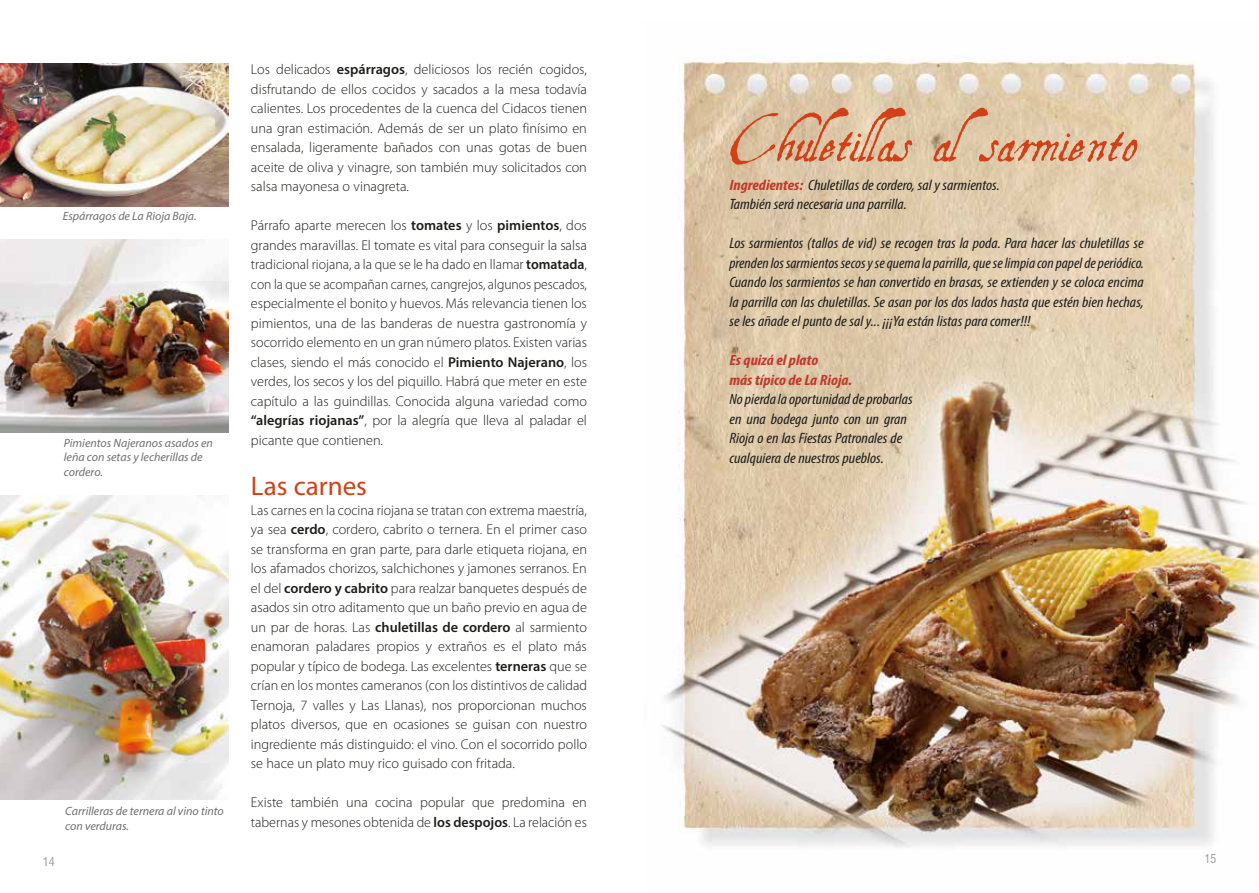
<style>
.page{position:relative;width:1259px;height:893px;background:#fff}
.page>*{position:absolute;margin:0;border:0;box-sizing:border-box;transform-origin:0 0}
.t1{font:54px "Aquiline Two";color:#d14118}
.t2{font:27px "Myriad Pro";color:#d14118}
.t3{font:italic condensed 15px/19.5px "Myriad Pro";color:#1d1d1b;scale:1.1 1}
.t4{font:italic condensed 15px/19.5px "Myriad Pro";color:#1d1d1b;scale:1.09 1}
.t5{font:italic 700 condensed 15px/19.5px "Myriad Pro";color:#c1392b;scale:1.1 1}
.t6{font:300 14.25px/19.5px "Myriad Pro";color:#1d1d1b;text-align:justify}
.t7{font:italic 12px/14.4px "Myriad Pro";color:#706f6f}
.t8{font:condensed 12px "Swiss 721 BT";color:#9d9d9c}
.s1{font-weight:600}
.s2{font-weight:700;color:#c1392b}
</style>
<div class="page">
<img style="left:0;top:496px;width:228px;height:303px">
<img style="left:662px;top:56px;width:597px;height:792px">
<img style="left:0;top:240px;width:228px;height:192px">
<img style="left:0;top:63px;width:228px;height:144px">
<p class="t7" style="left:63px;top:208px;width:135px">Espárragos de La Rioja Baja.</p>
<p class="t7" style="left:64px;top:436px;width:150px">Pimientos Najeranos asados en leña con setas y lecherillas de cordero.</p>
<p class="t7" style="left:65px;top:804px;width:160px">Carrilleras de ternera al vino tinto con verduras.</p>
<p class="t6" style="left:251px;top:60px;width:337px">Los delicados <span class="s1">espárragos</span>, deliciosos los recién cogidos, disfrutando de ellos cocidos y sacados a la mesa todavía calientes. Los procedentes de la cuenca del Cidacos tienen una gran estimación. Además de ser un plato finísimo en ensalada, ligeramente bañados con unas gotas de buen aceite de oliva y vinagre, son también muy solicitados con salsa mayonesa o vinagreta.</p>
<p class="t6" style="left:251px;top:216px;width:337px">Párrafo aparte merecen los <span class="s1">tomates</span> y los <span class="s1">pimientos</span>, dos grandes maravillas. El tomate es vital para conseguir la salsa tradicional riojana, a la que se le ha dado en llamar <span class="s1">tomatada</span>, con la que se acompañan carnes, cangrejos, algunos pescados, especialmente el bonito y huevos. Más relevancia tienen los pimientos, una de las banderas de nuestra gastronomía y socorrido elemento en un gran número platos. Existen varias clases, siendo el más conocido el <span class="s1">Pimiento Najerano</span>, los verdes, los secos y los del piquillo. Habrá que meter en este capítulo a las guindillas. Conocida alguna variedad como <span class="s1">“alegrías riojanas”</span>, por la alegría que lleva al paladar el picante que contienen.</p>
<h2 class="t2" style="left:251px;top:469px;width:117px">Las carnes</h2>
<p class="t6" style="left:251px;top:500px;width:337px">Las carnes en la cocina riojana se tratan con extrema maestría, ya sea <span class="s1">cerdo</span>, cordero, cabrito o ternera. En el primer caso se transforma en gran parte, para darle etiqueta riojana, en los afamados chorizos, salchichones y jamones serranos. En el del <span class="s1">cordero y cabrito</span> para realzar banquetes después de asados sin otro aditamento que un baño previo en agua de un par de horas. Las <span class="s1">chuletillas de cordero</span> al sarmiento enamoran paladares propios y extraños es el plato más popular y típico de bodega. Las excelentes <span class="s1">terneras</span> que se crían en los montes cameranos (con los distintivos de calidad Ternoja, 7 valles y Las Llanas), nos proporcionan muchos platos diversos, que en ocasiones se guisan con nuestro ingrediente más distinguido: el vino. Con el socorrido pollo se hace un plato muy rico guisado con fritada.</p>
<p class="t6" style="left:251px;top:793px;width:337px">Existe también una cocina popular que predomina en tabernas y mesones obtenida de <span class="s1">los despojos</span>. La relación es</p>
<h1 class="t1" style="left:730px;top:111px;width:408px">Chuletillas alsarmiento</h1>
<p class="t3" style="left:729px;top:175px;width:247px"><span class="s2">Ingredientes:</span> Chuletillas de cordero, sal y sarmientos.<br>También será necesaria una parrilla.</p>
<p class="t3" style="left:729px;top:233px;width:378px;text-align:justify">Los sarmientos (tallos de vid) se recogen tras la poda. Para hacer las chuletillas se prenden los sarmientos secos y se quema la parrilla, que se limpia con papel de periódico.<br>Cuando los sarmientos se han convertido en brasas, se extienden y se coloca encima la parrilla con las chuletillas. Se asan por los dos lados hasta que estén bien hechas, se les añade el punto de sal y... ¡¡¡Ya están listas para comer!!!</p>
<p class="t5" style="left:729px;top:350px;width:113px">Es quizá el plato<br>más típico de La Rioja.</p>
<p class="t4" style="left:729px;top:389px;width:170px">No pierda la oportunidad de probarlas en una bodega junto con un gran Rioja o en las Fiestas Patronales de cualquiera de nuestros pueblos.</p>
<p class="t8" style="left:43px;top:854px;width:13px">14</p>
<p class="t8" style="left:1204px;top:852px;width:13px">15</p>
<p class="t8" style="left:1204px;top:855px;width:13px">05</p>
</div>
